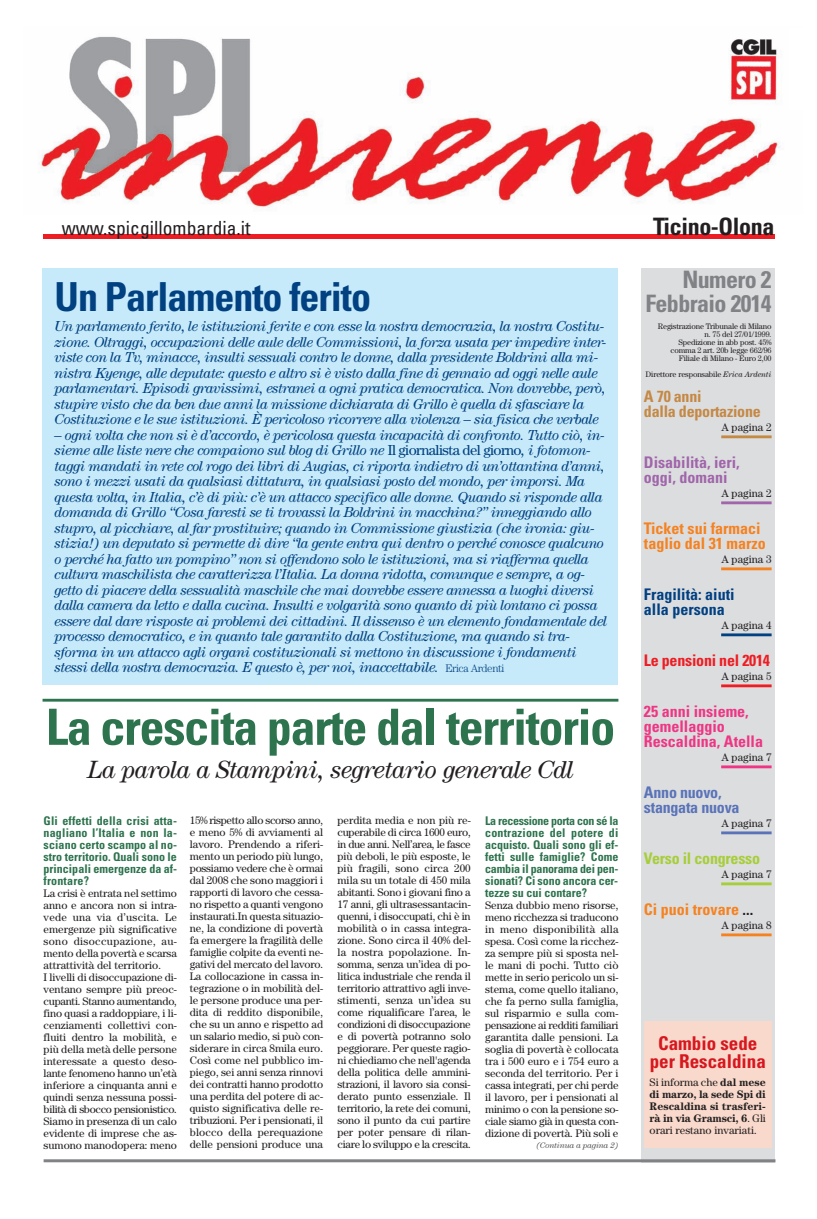
<style>
.page{position:relative;width:817px;height:1219px;background:#fff}
.page>*{position:absolute;margin:0;border:0;box-sizing:border-box;transform-origin:0 0}
.t1{font:700 condensed 50px "Univers";letter-spacing:-.025em;color:#2d734d}
.t2{font:700 condensed 40px "Univers";letter-spacing:-.025em;color:#014081}
.t3{font:italic 25px "Century";letter-spacing:-.025em;color:#231f20}
.t4{font:700 condensed 24px/24px "Univers";letter-spacing:-.025em;color:#808285;text-align:right}
.t5{font:700 condensed 24px "Univers";letter-spacing:-.015em;color:#231f20}
.t6{font:condensed 19.5px "Univers";color:#231f20}
.t7{font:700 condensed 19px/18px "Univers";color:#d7171f;text-align:center}
.t8{font:700 condensed 16px/15px "Univers";color:#f58220}
.t9{font:700 condensed 16px/15px "Univers";color:#ee3684}
.t10{font:700 condensed 16px/15px "Univers";color:#a065aa}
.t11{font:700 condensed 16px/15px "Univers";color:#014081}
.t12{font:700 condensed 16px/15px "Univers";letter-spacing:-.015em;color:#c48945}
.t13{font:700 condensed 16px/15px "Univers";letter-spacing:-.015em;color:#5a73b8}
.t14{font:700 condensed 16px "Univers";letter-spacing:-.015em;color:#ee1d23}
.t15{font:700 condensed 16px "Univers";letter-spacing:-.015em;color:#a6ce39}
.t16{font:italic 14.5px/15.5px "Century";letter-spacing:-.04em;color:#014081}
.t17{font:700 condensed 12px/12px "Univers";color:#2d734d;text-align:justify}
.t18{font:11px/12px "Century";color:#231f20;text-align:justify}
.t19{font:700 11px/12px "Century";letter-spacing:-.02em;color:#231f20;text-align:justify}
.t20{font:8px/8px "Century";letter-spacing:-.015em;color:#231f20;text-align:right}
.t21{font:italic 300 8px "Century";letter-spacing:-.015em;color:#231f20}
.s1{font-style:normal}
.s2{font-weight:300;font-style:normal;font-size:11px}
.s3{font-style:italic}
.s4{color:#231f20}
.s5{font-weight:400}
</style>
<div class="page">
<div style="left:641px;top:268px;width:133px;height:894px;background:#dcdddf"></div>
<hr style="left:44px;top:1159px;width:731px;height:3px;background:#808285">
<hr style="left:43px;top:235px;width:731px;height:4px;background:#ee1d23">
<img style="left:38px;top:36px;width:743px;height:174px">
<img style="left:713px;top:36px;width:68px;height:73px">
<hr style="left:43px;top:699px;width:575px;height:3px;background:#2d734d">
<hr style="left:721px;top:882px;width:50px;height:3px;background:#a6ce39">
<hr style="left:721px;top:684px;width:50px;height:3px;background:#ee1d23">
<hr style="left:721px;top:633px;width:50px;height:3px;background:#014081">
<hr style="left:721px;top:567px;width:50px;height:3px;background:#f58220">
<hr style="left:721px;top:831px;width:50px;height:3px;background:#5a73b8">
<hr style="left:721px;top:933px;width:50px;height:3px;background:#f58220">
<hr style="left:721px;top:765px;width:50px;height:3px;background:#ee3684">
<hr style="left:721px;top:501px;width:50px;height:3px;background:#a065aa">
<hr style="left:721px;top:435px;width:50px;height:3px;background:#c48945">
<div style="left:643px;top:1021px;width:128px;height:127px;background:#f9d9cb"></div>
<div style="left:43px;top:268px;width:575px;height:417px;background:#c6eafa"></div>
<h3 class="t6" style="left:62px;top:221px;width:190px">www.spicgillombardia.it</h3>
<h2 class="t2" style="left:55px;top:282px;width:318px">Un Parlamento ferito</h2>
<p class="t16" style="left:55px;top:320px;width:553px">Un parlamento ferito, le istituzioni ferite e con esse la nostra democrazia, la nostra Costitu&shy;zione. Oltraggi, occupazioni delle aule delle Commissioni, la forza usata per impedire inter&shy;viste con la Tv, minacce, insulti sessuali contro le donne, dalla presidente Boldrini alla mi&shy;nistra Kyenge, alle deputate: questo e altro si è visto dalla fine di gennaio ad oggi nelle aule parlamentari. Episodi gravissimi, estranei a ogni pratica democratica. Non dovrebbe, però, stupire visto che da ben due anni la missione dichiarata di Grillo è quella di sfasciare la Costituzione e le sue istituzioni. È pericoloso ricorrere alla violenza – sia fisica che verbale</p>
<p class="t16" style="left:55px;top:428px;width:554px">– ogni volta che non si è d’accordo, è pericolosa questa incapacità di confronto. Tutto ciò, in&shy;sieme alle liste nere che compaiono sul blog di Grillo ne <span class="s1">Il giornalista del giorno</span>, i fotomon&shy;taggi mandati in rete col rogo dei libri di Augias, ci riporta indietro di un’ottantina d’anni, sono i mezzi usati da qualsiasi dittatura, in qualsiasi posto del mondo, per imporsi. Ma questa volta, in Italia, c’è di più: c’è un attacco specifico alle donne. Quando si risponde alla domanda di Grillo “Cosa faresti se ti trovassi la Boldrini in macchina?” inneggiando allo stupro, al picchiare, al far prostituire; quando in Commissione giustizia (che ironia: giu&shy;stizia!) un deputato si permette di dire “la gente entra qui dentro o perché conosce qualcuno o perché ha fatto un pompino” non si offendono solo le istituzioni, ma si riafferma quella cultura maschilista che caratterizza l’Italia. La donna ridotta, comunque e sempre, a og&shy;getto di piacere della sessualità maschile che mai dovrebbe essere annessa a luoghi diversi dalla camera da letto e dalla cucina. Insulti e volgarità sono quanto di più lontano ci possa essere dal dare risposte ai problemi dei cittadini. Il dissenso è un elemento fondamentale del processo democratico, e in quanto tale garantito dalla Costituzione, ma quando si tra&shy;sforma in un attacco agli organi costituzionali si mettono in discussione i fondamenti stessi della nostra democrazia. E questo è, per noi, inaccettabile. <span class="s2">Erica Ardenti</span></p>
<h1 class="t1" style="left:46px;top:709px;width:570px">La crescita parte dal territorio</h1>
<h3 class="t3" style="left:87px;top:761px;width:487px">La parola a Stampini, segretario generale Cdl</h3>
<p class="t17" style="left:44px;top:816px;width:135px">Gli effetti della crisi atta&shy;nagliano l’Italia e non la&shy;sciano certo scampo al no&shy;stro territorio. Quali sono le principali emergenze da af&shy;frontare?</p>
<p class="t18" style="left:44px;top:889px;width:135px;text-align:left">La crisi è entrata nel settimo anno e ancora non si intra&shy;vede una via d’uscita. Le emergenze più significative sono disoccupazione, au&shy;mento della povertà e scarsa attrattività del territorio.<br>I livelli di disoccupazione di&shy;ventano sempre più preoc&shy;cupanti. Stanno aumentando, fino quasi a raddoppiare, i li&shy;cenziamenti collettivi con&shy;fluiti dentro la mobilità, e più della metà delle persone interessate a questo deso&shy;lante fenomeno hanno un’età inferiore a cinquanta anni e quindi senza nessuna possi&shy;bilità di sbocco pensionistico.<br>Siamo in presenza di un calo evidente di imprese che as&shy;sumono manodopera: meno</p>
<p class="t18" style="left:190px;top:816px;width:135px">15% rispetto allo scorso anno, e meno 5% di avviamenti al lavoro. Prendendo a riferi&shy;mento un periodo più lungo, possiamo vedere che è ormai dal 2008 che sono maggiori i rapporti di lavoro che cessa&shy;no rispetto a quanti vengono instaurati.In questa situazio&shy;ne, la condizione di povertà fa emergere la fragilità delle famiglie colpite da eventi ne&shy;gativi del mercato del lavoro.<br>La collocazione in cassa in&shy;tegrazione o in mobilità del&shy;le persone produce una per&shy;dita di reddito disponibile, che su un anno e rispetto ad un salario medio, si può con&shy;siderare in circa 8mila euro.<br>Così come nel pubblico im&shy;piego, sei anni senza rinnovi dei contratti hanno prodotto una perdita del potere di ac&shy;quisto significativa delle re&shy;tribuzioni. Per i pensionati, il blocco della perequazione delle pensioni produce una</p>
<p class="t18" style="left:337px;top:816px;width:135px">perdita media e non più re&shy;cuperabile di circa 1600 euro, in due anni. Nell’area, le fasce più deboli, le più esposte, le più fragili, sono circa 200 mila su un totale di 450 mila abitanti. Sono i giovani fino a 17 anni, gli ultrasessantacin&shy;quenni, i disoccupati, chi è in mobilità o in cassa integra&shy;zione. Sono circa il 40% del&shy;la nostra popolazione. In&shy;somma, senza un’idea di po&shy;litica industriale che renda il territorio attrattivo agli inve&shy;stimenti, senza un’idea su come riqualificare l’area, le condizioni di disoccupazione e di povertà potranno solo peggiorare. Per queste ragio&shy;ni chiediamo che nell'agenda della politica delle ammini&shy;strazioni, il lavoro sia consi&shy;derato punto essenziale. Il territorio, la rete dei comuni, sono il punto da cui partire per poter pensare di rilan&shy;ciare lo sviluppo e la crescita.</p>
<p class="t17" style="left:485px;top:816px;width:135px">La recessione porta con sé la contrazione del potere di acquisto. Quali sono gli ef&shy;fetti sulle famiglie? Come cambia il panorama dei pen&shy;sionati? Ci sono ancora cer&shy;tezze su cui contare?</p>
<p class="t18" style="left:485px;top:901px;width:135px">Senza dubbio meno risorse, meno ricchezza si traducono in meno disponibilità alla spesa. Così come la ricchez&shy;za sempre più si sposta nel&shy;le mani di pochi. Tutto ciò mette in serio pericolo un si&shy;stema, come quello italiano, che fa perno sulla famiglia, sul risparmio e sulla com&shy;pensazione ai redditi familiari garantita dalle pensioni. La soglia di povertà è collocata tra i 500 euro e i 754 euro a seconda del territorio. Per i cassa integrati, per chi perde il lavoro, per i pensionati al minimo o con la pensione so&shy;ciale siamo già in questa con&shy;dizione di povertà. Più soli e</p>
<p class="t21" style="left:536px;top:1143px;width:83px">(Continua a pagina 2)</p>
<h3 class="t5" style="left:653px;top:217px;width:123px">Ticino-Olona</h3>
<h3 class="t4" style="left:645px;top:270px;width:128px">Numero 2<br>Febbraio 2014</h3>
<p class="t20" style="left:657px;top:323px;width:115px">Registrazione Tribunale di Milano n. 75 del 27/01/1999.<br>Spedizione in abb post. 45% comma 2 art. 20b legge 662/96<br>Filiale di Milano - Euro 2,00</p>
<p class="t20" style="left:645px;top:371px;width:127px">Direttore responsabile <span class="s3">Erica Ardenti</span></p>
<h3 class="t12" style="left:643px;top:391px;width:118px">A 70 anni<br>dalla deportazione</h3>
<p class="t18" style="left:721px;top:423px;width:52px">A pagina 2</p>
<h3 class="t10" style="left:643px;top:457px;width:97px">Disabilità, ieri, oggi, domani</h3>
<p class="t18" style="left:721px;top:489px;width:52px">A pagina 2</p>
<h3 class="t8" style="left:643px;top:523px;width:123px">Ticket sui farmaci taglio dal 31 marzo</h3>
<p class="t18" style="left:721px;top:555px;width:52px">A pagina 3</p>
<h3 class="t11" style="left:643px;top:589px;width:92px">Fragilità: aiuti alla persona</h3>
<p class="t18" style="left:721px;top:621px;width:52px">A pagina 4</p>
<h3 class="t14" style="left:643px;top:655px;width:128px">Le pensioni nel 2014</h3>
<p class="t18" style="left:721px;top:672px;width:52px">A pagina 5</p>
<h3 class="t9" style="left:643px;top:706px;width:121px">25 anni insieme, gemellaggio<br>Rescaldina, Atella</h3>
<p class="t18" style="left:721px;top:753px;width:52px">A pagina 7</p>
<h3 class="t13" style="left:643px;top:787px;width:97px">Anno nuovo, stangata nuova</h3>
<p class="t18" style="left:721px;top:819px;width:52px">A pagina 7</p>
<h3 class="t15" style="left:643px;top:853px;width:118px">Verso il congresso</h3>
<p class="t18" style="left:721px;top:870px;width:52px">A pagina 7</p>
<h3 class="t8" style="left:643px;top:904px;width:111px">Ci puoi trovare <span class="s4">...</span></h3>
<p class="t18" style="left:721px;top:921px;width:52px">A pagina 8</p>
<h3 class="t7" style="left:649px;top:1036px;width:118px">Cambio sede per Rescaldina</h3>
<p class="t19" style="left:649px;top:1077px;width:118px"><span class="s5">Si informa che</span> dal mese di marzo, la sede Spi di Rescaldina si trasferi&shy;rà in via Gramsci, 6<span class="s5">. Gli orari restano invariati.</span></p>
</div>
